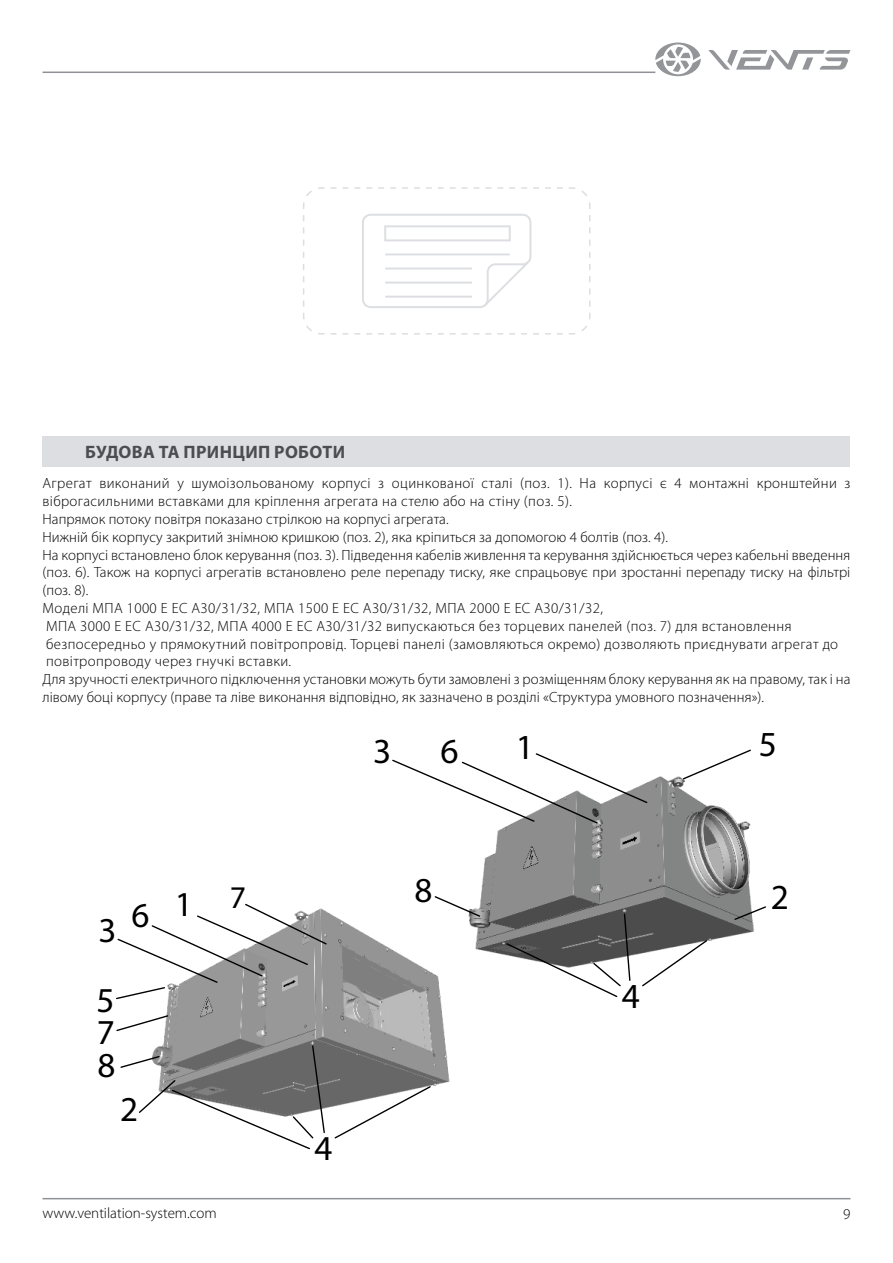
<style>
.page{position:relative;width:893px;height:1263px;background:#fff}
.page>*{position:absolute;margin:0;border:0;box-sizing:border-box;transform-origin:0 0}
.t1{font:35.25px "Myriad Pro";color:#000}
.t2{font:35.1px/32.5px "Myriad Pro";color:#000;text-align:justify}
.t3{font:31.65px "Myriad Pro";color:#000}
.t4{font:700 18px "Myriad Pro";letter-spacing:.02em;color:#4b4d50}
.t5{font:300 15px "Myriad Pro";color:#000}
.t6{font:300 14.85px/17.9px "Myriad Pro";letter-spacing:.01em;color:#000}
</style>
<div class="page">
<hr style="left:43px;top:1198px;width:807px;height:1px;background:#8e9196">
<hr style="left:43px;top:72px;width:612px;height:1px;background:#8e9196">
<svg style="left:708px;top:50px;width:142px;height:20px"></svg>
<svg style="left:655px;top:43px;width:46px;height:33px"></svg>
<div style="left:43px;top:436px;width:807px;height:31px;background:#dcdee1"></div>
<svg style="left:303px;top:187px;width:288px;height:148px"></svg>
<img style="left:469px;top:776px;width:285px;height:180px">
<svg style="left:733px;top:905px;width:33px;height:16px"></svg>
<svg style="left:641px;top:939px;width:67px;height:48px"></svg>
<svg style="left:682px;top:749px;width:70px;height:32px"></svg>
<svg style="left:505px;top:913px;width:126px;height:84px"></svg>
<svg style="left:392px;top:753px;width:256px;height:72px"></svg>
<img style="left:163px;top:912px;width:287px;height:196px">
<svg style="left:116px;top:1014px;width:53px;height:18px"></svg>
<svg style="left:433px;top:895px;width:48px;height:23px"></svg>
<svg style="left:333px;top:1085px;width:99px;height:54px"></svg>
<svg style="left:120px;top:1044px;width:206px;height:106px"></svg>
<svg style="left:116px;top:903px;width:212px;height:97px"></svg>
<p class="t4" style="left:85px;top:440px;width:261px">БУДОВА ТА ПРИНЦИП РОБОТИ</p>
<p class="t6" style="left:43px;top:475px;width:809px">Агрегат виконаний у шумоізольованому корпусі з оцинкованої сталі (поз. 1). На корпусі є 4 монтажні кронштейни з віброгасильними вставками для кріплення агрегата на стелю або на стіну (поз. 5).<br>Напрямок потоку повітря показано стрілкою на корпусі агрегата.<br>Нижній бік корпусу закритий знімною кришкою (поз. 2), яка кріпиться за допомогою 4 болтів (поз. 4).<br>На корпусі встановлено блок керування (поз. 3). Підведення кабелів живлення та керування здійснюється через кабельні введення (поз. 6). Також на корпусі агрегатів встановлено реле перепаду тиску, яке спрацьовує при зростанні перепаду тиску на фільтрі (поз. 8).<br>Моделі МПА 1000 E EC А30/31/32, МПА 1500 E EC А30/31/32, МПА 2000 E EC А30/31/32,<br>МПА 3000 E EC А30/31/32, МПА 4000 E EC А30/31/32 випускаються без торцевих панелей (поз. 7) для встановлення безпосередньо у прямокутний повітропровід. Торцеві панелі (замовляються окремо) дозволяють приєднувати агрегат до повітропроводу через гнучкі вставки.<br>Для зручності електричного підключення установки можуть бути замовлені з розміщенням блоку керування як на правому, так і на лівому боці корпусу (праве та ліве виконання відповідно, як зазначено в розділі «Структура умовного позначення»).</p>
<h1 class="t1" style="left:440px;top:729px;width:20px">6</h1>
<h1 class="t1" style="left:516px;top:725px;width:20px">1</h1>
<h1 class="t1" style="left:759px;top:722px;width:20px">5</h1>
<h1 class="t1" style="left:373px;top:729px;width:20px">3</h1>
<h2 class="t2" style="left:99px;top:913px;width:20px">3</h2>
<h2 class="t2" style="left:132px;top:898px;width:20px">6</h2>
<h2 class="t2" style="left:96px;top:983px;width:21px">5<br>7<br>8</h2>
<h2 class="t2" style="left:120px;top:1092px;width:20px">2</h2>
<h2 class="t2" style="left:175px;top:887px;width:20px">1</h2>
<h3 class="t3" style="left:230px;top:878px;width:18px">7</h3>
<h2 class="t2" style="left:314px;top:1131px;width:20px">4</h2>
<h2 class="t2" style="left:414px;top:873px;width:20px">8</h2>
<h1 class="t1" style="left:622px;top:974px;width:20px">4</h1>
<h1 class="t1" style="left:771px;top:875px;width:20px">2</h1>
<p class="t5" style="left:43px;top:1205px;width:176px">www.ventilation-system.com</p>
<p class="t5" style="left:843px;top:1205px;width:9px">9</p>
</div>
